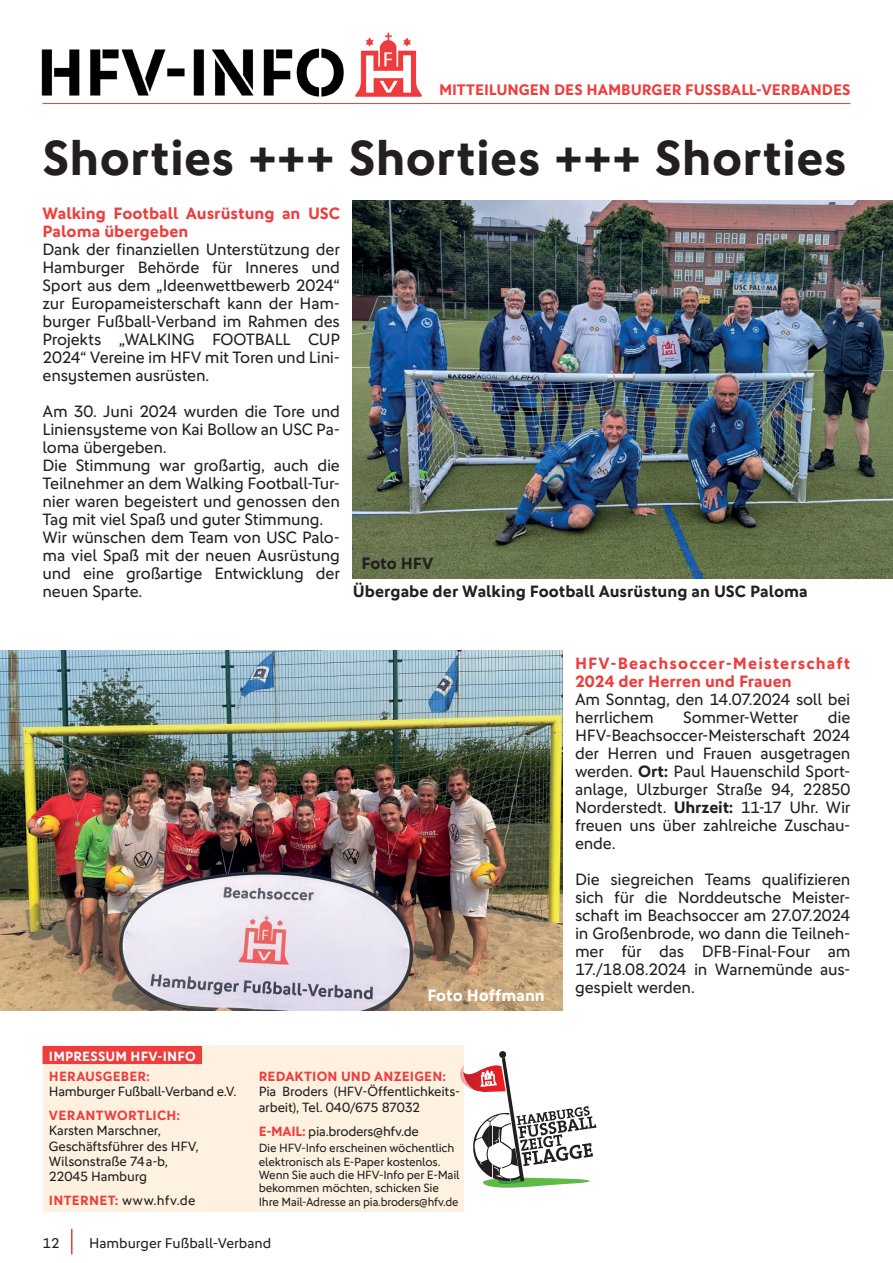
<style>
.page{position:relative;width:893px;height:1263px;background:#fff}
.page>*{position:absolute;margin:0;border:0;box-sizing:border-box;transform-origin:0 0}
.t1{font:700 49.5px "DFB Sans";letter-spacing:.005em;color:#231f20}
.t2{font:16.5px/18px "DFB Sans";letter-spacing:-.015em;color:#231f20;text-align:justify}
.t3{font:700 16.5px "DFB Sans";color:#231f20}
.t4{font:700 16.5px/18px "DFB Sans";letter-spacing:.06em;color:#ee3d3d}
.t5{font:700 16.5px/18px "DFB Sans";letter-spacing:.005em;color:#ee3d3d}
.t6{font:700 16.5px "DFB Sans";color:#fff}
.t7{font:700 15.3px "DFB Sans";color:#ee3d3d}
.t8{font:14.25px "DFB Sans";color:#231f20}
.t9{font:13.5px/15.5px "DFB Sans";letter-spacing:-.015em;color:#231f20}
.t10{font:700 13.5px "DFB Sans";letter-spacing:.02em;color:#ee3d3d}
.t11{font:700 13.5px "DFB Sans";letter-spacing:.01em;color:#fff}
.t12{font:12px/13.4px "DFB Sans";letter-spacing:-.015em;color:#231f20}
.s1{font-weight:700;color:#ee3d3d}
.s2{font-weight:700}
</style>
<div class="page">
<hr style="left:71px;top:1229px;width:2px;height:25px;background:#ee3d3d">
<img style="left:41px;top:32px;width:381px;height:65px">
<hr style="left:43px;top:103px;width:807px;height:1px;background:#ee3d3d">
<div style="left:43px;top:1045px;width:420px;height:167px;background:#fef1df"></div>
<div style="left:42px;top:1046px;width:160px;height:18px;background:#ee3d3d"></div>
<svg style="left:460px;top:1057px;width:136px;height:133px"></svg>
<div style="left:499px;top:1051px;width:7px;height:7px;background:#231f20;border-radius:50%"></div>
<img style="left:353px;top:201px;width:540px;height:378px">
<img style="left:0;top:651px;width:562px;height:359px">
<p class="t7" style="left:439px;top:80px;width:413px">MITTEILUNGEN DES HAMBURGER FUSSBALL-VERBANDES</p>
<h1 class="t1" style="left:43px;top:128px;width:806px">Shorties +++ Shorties +++ Shorties</h1>
<p class="t5" style="left:43px;top:204px;width:299px">Walking Football Ausrüstung an USC<br>Paloma übergeben</p>
<p class="t2" style="left:43px;top:240px;width:299px">Dank der finanziellen Unterstützung der Hamburger Behörde für Inneres und Sport aus dem „Ideenwettbewerb 2024“ zur Europameisterschaft kann der Ham&shy;burger Fußball-Verband im Rahmen des Projekts „WALKING FOOTBALL CUP 2024“ Vereine im HFV mit Toren und Lini&shy;ensystemen ausrüsten.</p>
<p class="t2" style="left:43px;top:402px;width:299px;text-align:left">Am 30. Juni 2024 wurden die Tore und Liniensysteme von Kai Bollow an USC Pa&shy;loma übergeben.<br>Die Stimmung war großartig, auch die Teilnehmer an dem Walking Football-Tur&shy;nier waren begeistert und genossen den Tag mit viel Spaß und guter Stimmung.<br>Wir wünschen dem Team von USC Palo&shy;ma viel Spaß mit der neuen Ausrüstung und eine großartige Entwicklung der neuen Sparte.</p>
<p class="t3" style="left:361px;top:554px;width:74px">Foto HFV</p>
<p class="t3" style="left:353px;top:581px;width:456px">Übergabe der Walking Football Ausrüstung an USC Paloma</p>
<p class="t11" style="left:49px;top:1048px;width:148px">IMPRESSUM HFV-INFO</p>
<p class="t10" style="left:49px;top:1068px;width:103px">HERAUSGEBER:</p>
<p class="t9" style="left:49px;top:1083px;width:189px">Hamburger Fußball-Verband e.V.</p>
<p class="t10" style="left:49px;top:1107px;width:133px">VERANTWORTLICH:</p>
<p class="t9" style="left:49px;top:1123px;width:151px">Karsten Marschner,<br>Geschäftsführer des HFV,<br>Wilsonstraße 74a-b,<br>22045 Hamburg</p>
<p class="t9" style="left:49px;top:1193px;width:148px"><span class="s1">INTERNET:</span> www.hfv.de</p>
<p class="t6" style="left:427px;top:986px;width:119px">Foto Hoffmann</p>
<p class="t10" style="left:259px;top:1068px;width:189px">REDAKTION UND ANZEIGEN:</p>
<p class="t9" style="left:259px;top:1084px;width:203px">Pia Broders (HFV-Öffentlichkeits&shy;arbeit), Tel. 040/675 87032</p>
<p class="t9" style="left:259px;top:1123px;width:162px"><span class="s1">E-MAIL:</span> pia.broders@hfv.de</p>
<p class="t12" style="left:259px;top:1141px;width:202px">Die HFV-Info erscheinen wöchentlich elektronisch als E-Paper kostenlos.<br>Wenn Sie auch die HFV-Info per E-Mail bekommen möchten, schicken Sie Ihre Mail-Adresse an pia.broders@hfv.de</p>
<p class="t8" style="left:43px;top:1235px;width:19px">12</p>
<p class="t8" style="left:89px;top:1235px;width:184px">Hamburger Fußball-Verband</p>
<p class="t4" style="left:575px;top:654px;width:277px">HFV-Beachsoccer-Meisterschaft<br>2024 der Herren und Frauen</p>
<p class="t2" style="left:575px;top:690px;width:277px">Am Sonntag, den 14.07.2024 soll bei herrlichem</p>
<p class="t2" style="left:575px;top:708px;width:277px;text-indent:253px">die HFV-Beachsoccer-Meisterschaft 2024 der Herren und Frauen ausgetragen werden. <span class="s2">Ort:</span> Paul Hauenschild Sport&shy;anlage, Ulzburger Straße 94, 22850<br>Norderstedt. <span class="s2">Uhrzeit:</span> 11-17 Uhr. Wir freuen uns über zahlreiche Zuschau&shy;ende.</p>
<p class="t2" style="left:575px;top:870px;width:277px">Die siegreichen Teams qualifizieren sich für die Norddeutsche Meister&shy;schaft im Beachsoccer am 27.07.2024 in Großenbrode, wo dann die Teilneh&shy;mer für das DFB-Final-Four am 17./18.08.2024 in Warnemünde aus&shy;gespielt werden.</p>
<p class="t2" style="left:683px;top:708px;width:117px">Sommer-Wetter</p>
</div>
